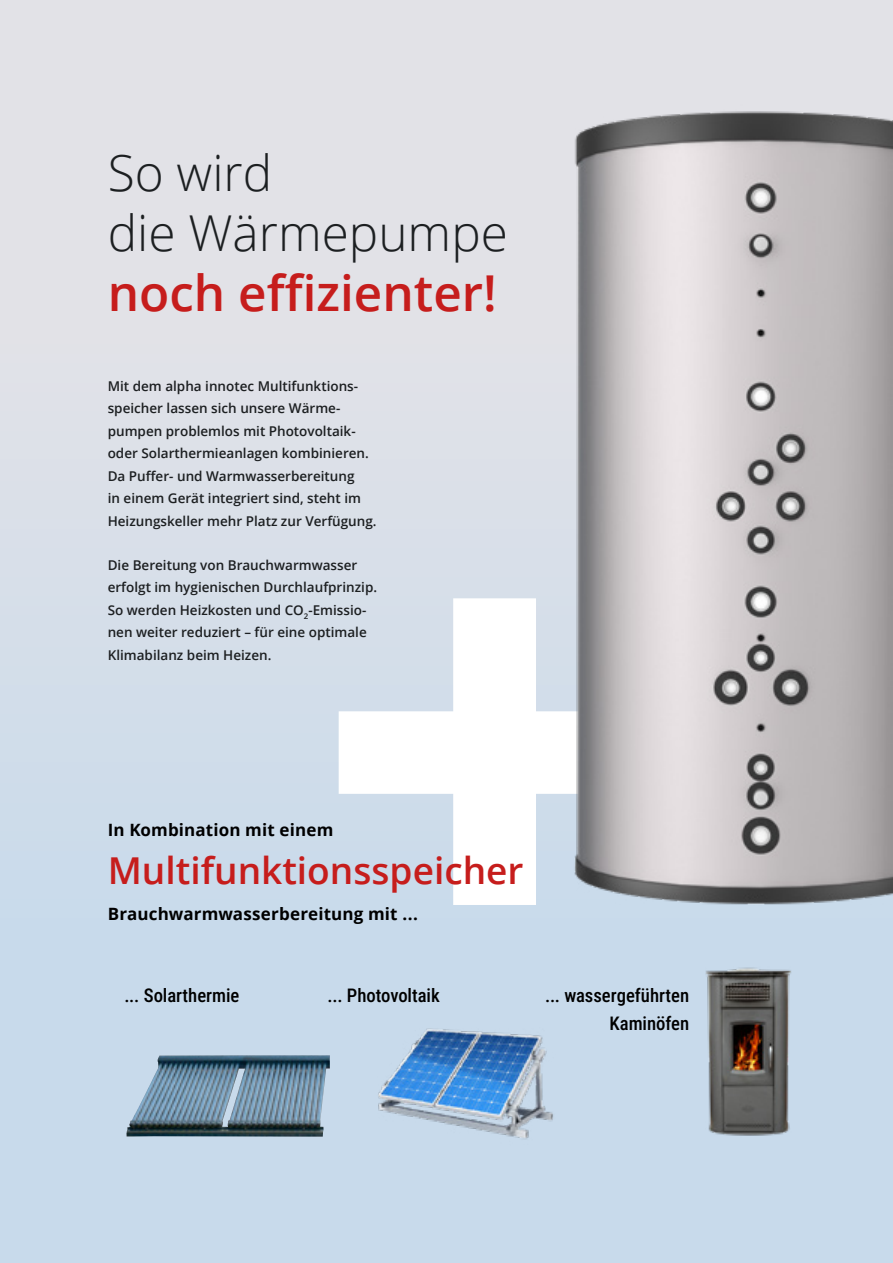
<style>
.page{position:relative;width:893px;height:1263px;background:#fff}
.page>*{position:absolute;margin:0;border:0;box-sizing:border-box;transform-origin:0 0}
.t1{font:300 49.5px/60px "Open Sans";color:#1c1f21}
.t2{font:600 49.5px "Open Sans";color:#c61d1c}
.t3{font:600 37.05px "Open Sans";color:#c61d1c}
.t4{font:500 18.75px/27.2px "Roboto Condensed";color:#000;text-align:right}
.t5{font:700 16.95px "Open Sans";letter-spacing:.01em;color:#000}
.t6{font:600 13.5px/22.5px "Open Sans";color:#1c1f21}
</style>
<div class="page">
<div style="left:0;top:0;width:893px;height:1263px;background:linear-gradient(to bottom,#e7e4e6,#c3d9ec)"></div>
<svg style="left:339px;top:598px;width:202px;height:307px"></svg>
<img style="left:541px;top:67px;width:352px;height:866px">
<img style="left:705px;top:966px;width:87px;height:175px">
<img style="left:376px;top:1017px;width:203px;height:129px">
<img style="left:126px;top:1055px;width:204px;height:82px">
<h1 class="t1" style="left:108px;top:141px;width:402px">So wird<br>die Wärmepumpe</h1>
<h1 class="t2" style="left:108px;top:259px;width:391px">noch effizienter!</h1>
<p class="t6" style="left:108px;top:374px;width:270px">Mit dem alpha innotec Multifunktions&shy;speicher lassen sich unsere Wärme-- pumpen problemlos mit Photovoltaik&shy;oder Solarthermieanlagen kombinieren.<br>Da Puffer- und Warmwasserbereitung<br>in einem Gerät integriert sind, steht im Heizungskeller mehr Platz zur Verfügung.</p>
<p class="t6" style="left:108px;top:553px;width:271px">Die Bereitung von Brauchwarmwasser erfolgt im hygienischen Durchlaufprinzip.<br>So werden Heizkosten und CO<sub>2</sub>-Emissio&shy;nen weiter reduziert – für eine optimale Klimabilanz beim Heizen.</p>
<p class="t5" style="left:108px;top:818px;width:227px">In Kombination mit einem</p>
<h2 class="t3" style="left:108px;top:845px;width:417px">Multifunktionsspeicher</h2>
<p class="t5" style="left:108px;top:901px;width:312px">Brauchwarmwasserbereitung mit ...</p>
<h3 class="t4" style="left:124px;top:981px;width:116px">... Solarthermie</h3>
<h3 class="t4" style="left:328px;top:981px;width:114px">... Photovoltaik</h3>
<h3 class="t4" style="left:545px;top:981px;width:146px">... wassergeführten<br>Kaminöfen</h3>
</div>
